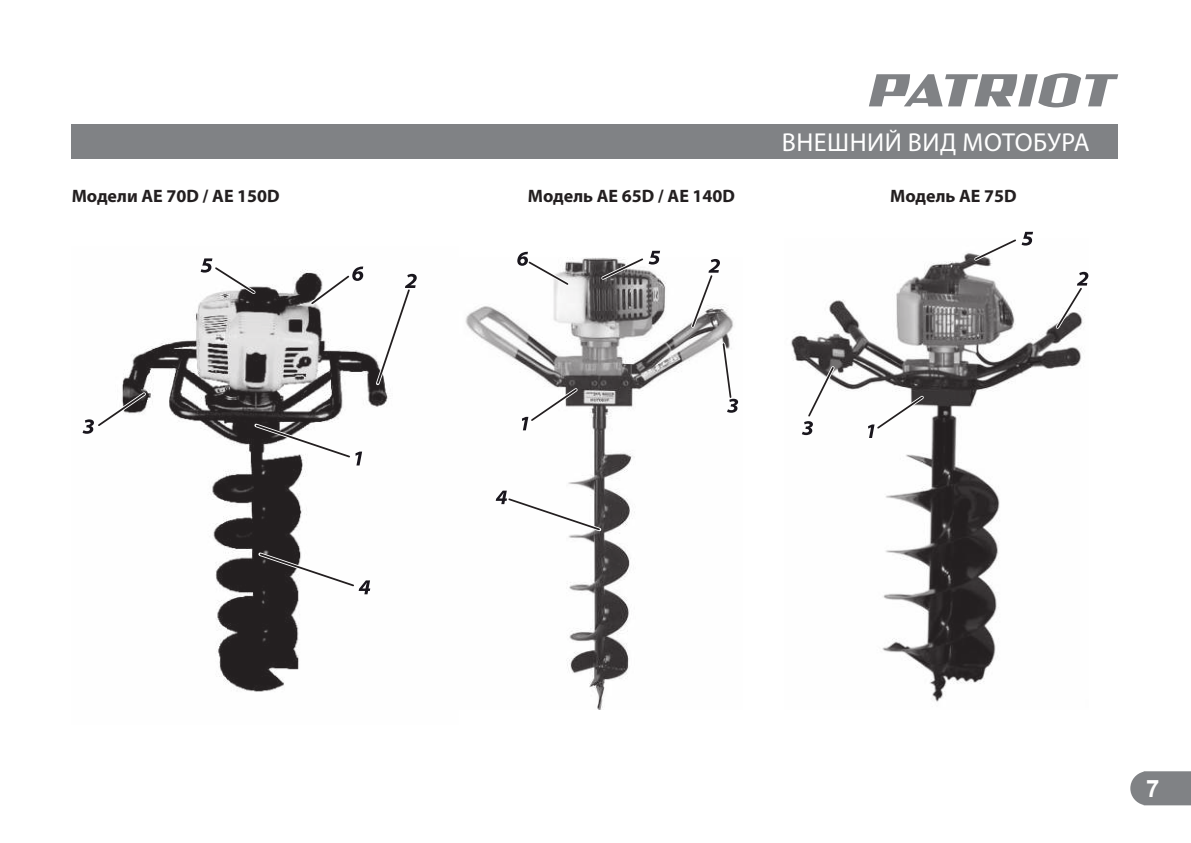
<style>
.page{position:relative;width:1191px;height:843px;background:#fff}
.page>*{position:absolute;margin:0;border:0;box-sizing:border-box;transform-origin:0 0}
.t1{font:26px "Myriad Pro";letter-spacing:.02em;color:#fff}
.t2{font:700 24px "Arial";color:#fff}
.t3{font:700 18px "Myriad Pro";color:#231f20}
</style>
<div class="page">
<svg style="left:1130px;top:771px;width:61px;height:33px;background:#888a8d"></svg>
<svg style="left:869px;top:73px;width:249px;height:34px"></svg>
<img style="left:465px;top:257px;width:274px;height:452px">
<div style="left:72px;top:124px;width:1046px;height:34px;background:#808285"></div>
<img style="left:82px;top:266px;width:331px;height:426px">
<svg style="left:252px;top:420px;width:110px;height:45px"></svg>
<svg style="left:373px;top:274px;width:44px;height:114px"></svg>
<svg style="left:83px;top:389px;width:66px;height:44px"></svg>
<svg style="left:256px;top:549px;width:114px;height:45px"></svg>
<svg style="left:201px;top:258px;width:58px;height:39px"></svg>
<svg style="left:307px;top:266px;width:56px;height:42px"></svg>
<svg style="left:522px;top:385px;width:59px;height:45px"></svg>
<svg style="left:720px;top:340px;width:18px;height:72px"></svg>
<svg style="left:598px;top:251px;width:62px;height:31px"></svg>
<img style="left:791px;top:253px;width:294px;height:449px">
<svg style="left:868px;top:392px;width:59px;height:46px"></svg>
<svg style="left:517px;top:252px;width:55px;height:36px"></svg>
<svg style="left:971px;top:232px;width:62px;height:31px"></svg>
<svg style="left:1053px;top:272px;width:35px;height:59px"></svg>
<svg style="left:688px;top:259px;width:32px;height:71px"></svg>
<svg style="left:802px;top:363px;width:36px;height:72px"></svg>
<svg style="left:496px;top:490px;width:108px;height:43px"></svg>
<h1 class="t1" style="left:782px;top:130px;width:309px">ВНЕШНИЙ ВИД МОТОБУРА</h1>
<p class="t3" style="left:72px;top:187px;width:210px">Модели AE 70D / AE 150D</p>
<p class="t3" style="left:528px;top:187px;width:209px">Модель AE 65D / АE 140D</p>
<p class="t3" style="left:890px;top:187px;width:128px">Модель AE 75D</p>
<h2 class="t2" style="left:1146px;top:774px;width:15px">7</h2>
</div>
